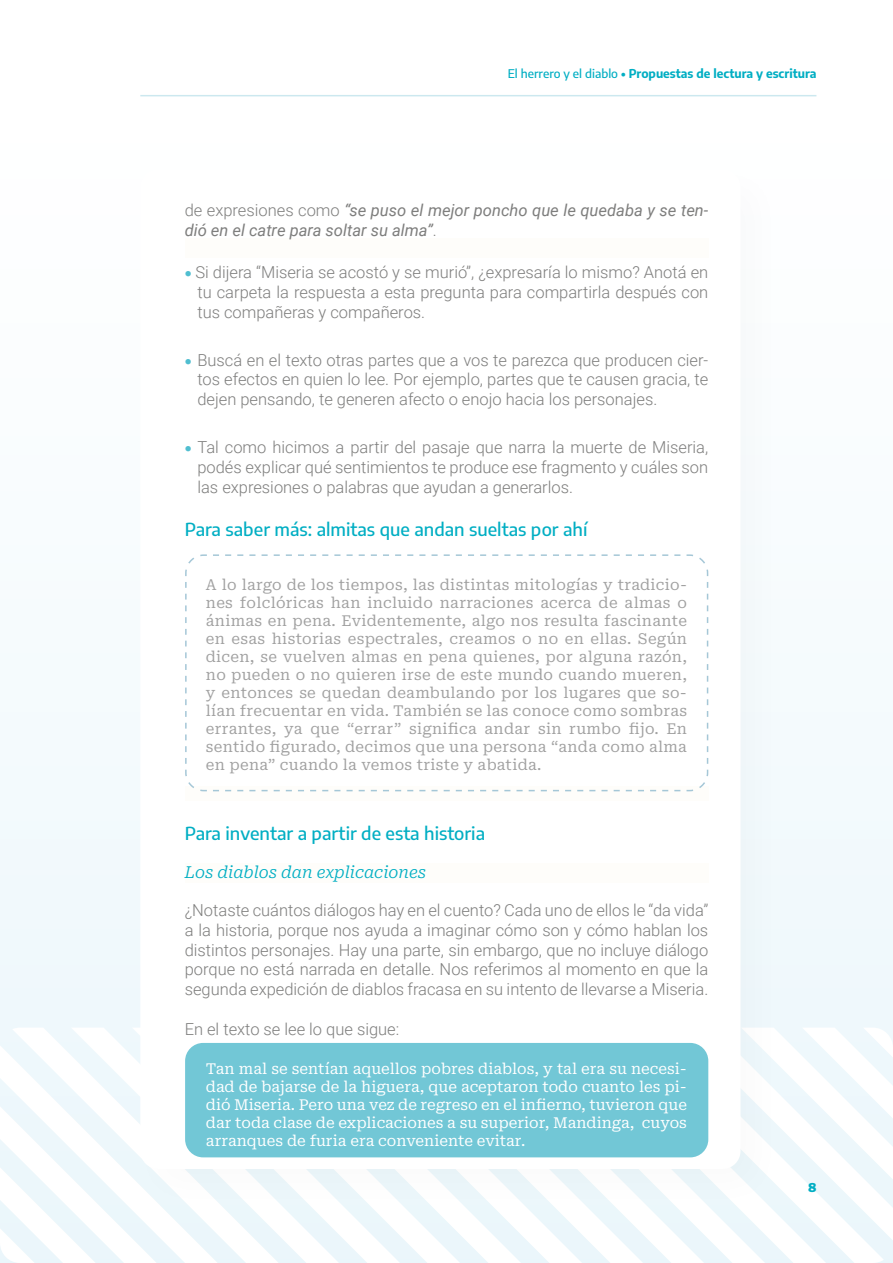
<style>
.page{position:relative;width:893px;height:1263px;background:#fff}
.page>*{position:absolute;margin:0;border:0;box-sizing:border-box;transform-origin:0 0}
.t1{font:500 18px "Encode Sans";color:#00aec3}
.t2{font:300 16.5px/19.8px "Roboto";color:#7e7e7d;text-align:justify}
.t3{font:italic 16.5px/19.8px "Roboto";color:#7e7e7d}
.t4{font:italic 300 16.5px "Roboto Serif";color:#00aec3}
.t5{font:15px/18px "Roboto Serif";letter-spacing:.02em;color:#a1a1a1;text-align:justify}
.t6{font:15px/18px "Roboto Serif";color:#fff;text-align:justify}
.t7{font:700 12px "Encode Sans";color:#00aec3}
.t8{font:900 12px "Encode Sans";color:#00aec3}
.s1{font-weight:500}
.s2{font-weight:300;font-style:normal}
.s3{color:#50bed0}
</style>
<div class="page">
<div style="left:0;top:111px;width:893px;height:1152px;background:#f8fcfe"></div>
<svg style="left:582px;top:1218px;width:37px;height:45px"></svg>
<svg style="left:521px;top:1218px;width:61px;height:45px"></svg>
<svg style="left:460px;top:1218px;width:61px;height:45px"></svg>
<svg style="left:400px;top:1218px;width:60px;height:45px"></svg>
<svg style="left:339px;top:1218px;width:61px;height:45px"></svg>
<svg style="left:279px;top:1218px;width:60px;height:45px"></svg>
<svg style="left:619px;top:1179px;width:265px;height:84px"></svg>
<svg style="left:12px;top:1096px;width:267px;height:167px"></svg>
<svg style="left:790px;top:1096px;width:103px;height:83px"></svg>
<svg style="left:0;top:1106px;width:157px;height:157px"></svg>
<div style="left:126px;top:155px;width:664px;height:1063px;background:#f7fbfc"></div>
<div style="left:140px;top:169px;width:600px;height:1000px;background:#fff;border-radius:18px"></div>
<hr style="left:140px;top:95px;width:676px;height:1px;background:#cce8ef">
<div style="left:185px;top:1043px;width:523px;height:114px;background:#72c7d6;border-radius:18px"></div>
<div style="left:185px;top:238px;width:523px;height:20px;background:#fefdfa"></div>
<div style="left:185px;top:786px;width:523px;height:14px;background:#fefdfa"></div>
<div style="left:185px;top:863px;width:523px;height:19px;background:#fefdfa"></div>
<svg style="left:185px;top:554px;width:524px;height:238px"></svg>
<p class="t7" style="left:508px;top:65px;width:310px"><span class="s1">El herrero y el diablo</span> • Propuestas de lectura y escritura</p>
<p class="t3" style="left:185px;top:200px;width:525px"><span class="s2">de expresiones como</span> “se puso el mejor poncho que le quedaba y se ten&shy;dió en el catre para soltar su alma”<span class="s2">.</span></p>
<p class="t2" style="left:197px;top:262px;width:512px;text-indent:-13px"><span class="s3">•</span> Si dijera “Miseria se acostó y se murió”, ¿expresaría lo mismo? Anotá en tu carpeta la respuesta a esta pregunta para compartirla después con tus compañeras y compañeros.</p>
<p class="t2" style="left:197px;top:349px;width:512px;text-indent:-13px"><span class="s3">•</span> Buscá en el texto otras partes que a vos te parezca que producen cier&shy;tos efectos en quien lo lee. Por ejemplo, partes que te causen gracia, te dejen pensando, te generen afecto o enojo hacia los personajes.</p>
<p class="t2" style="left:197px;top:437px;width:512px;text-indent:-13px"><span class="s3">•</span> Tal como hicimos a partir del pasaje que narra la muerte de Miseria, podés explicar qué sentimientos te produce ese fragmento y cuáles son las expresiones o palabras que ayudan a generarlos.</p>
<p class="t1" style="left:185px;top:517px;width:404px">Para saber más: almitas que andan sueltas por ahí</p>
<p class="t5" style="left:206px;top:575px;width:483px">A lo largo de los tiempos, las distintas mitologías y tradicio&shy;nes folclóricas han incluido narraciones acerca de almas o ánimas en pena. Evidentemente, algo nos resulta fascinante en esas historias espectrales, creamos o no en ellas. Según dicen, se vuelven almas en pena quienes, por alguna razón, no pueden o no quieren irse de este mundo cuando mueren, y entonces se quedan deambulando por los lugares que so&shy;lían frecuentar en vida. También se las conoce como sombras errantes, ya que “errar” significa andar sin rumbo fijo. En sentido figurado, decimos que una persona “anda como alma en pena” cuando la vemos triste y abatida.</p>
<p class="t1" style="left:185px;top:821px;width:302px">Para inventar a partir de esta historia</p>
<p class="t4" style="left:185px;top:859px;width:243px">Los diablos dan explicaciones</p>
<p class="t2" style="left:185px;top:900px;width:525px">¿Notaste cuántos diálogos hay en el cuento? Cada uno de ellos le “da vida” a la historia, porque nos ayuda a imaginar cómo son y cómo hablan los distintos personajes. Hay una parte, sin embargo, que no incluye diálogo porque no está narrada en detalle. Nos referimos al momento en que la segunda expedición de diablos fracasa en su intento de llevarse a Miseria.</p>
<p class="t2" style="left:185px;top:1018px;width:216px">En el texto se lee lo que sigue:</p>
<p class="t6" style="left:206px;top:1058px;width:483px">Tan mal se sentían aquellos pobres diablos, y tal era su necesi&shy;dad de bajarse de la higuera, que aceptaron todo cuanto les pi&shy;dió Miseria. Pero una vez de regreso en el infierno, tuvieron que dar toda clase de explicaciones a su superior, Mandinga, cuyos arranques de furia era conveniente evitar.</p>
<p class="t8" style="left:808px;top:1178px;width:10px">8</p>
</div>
